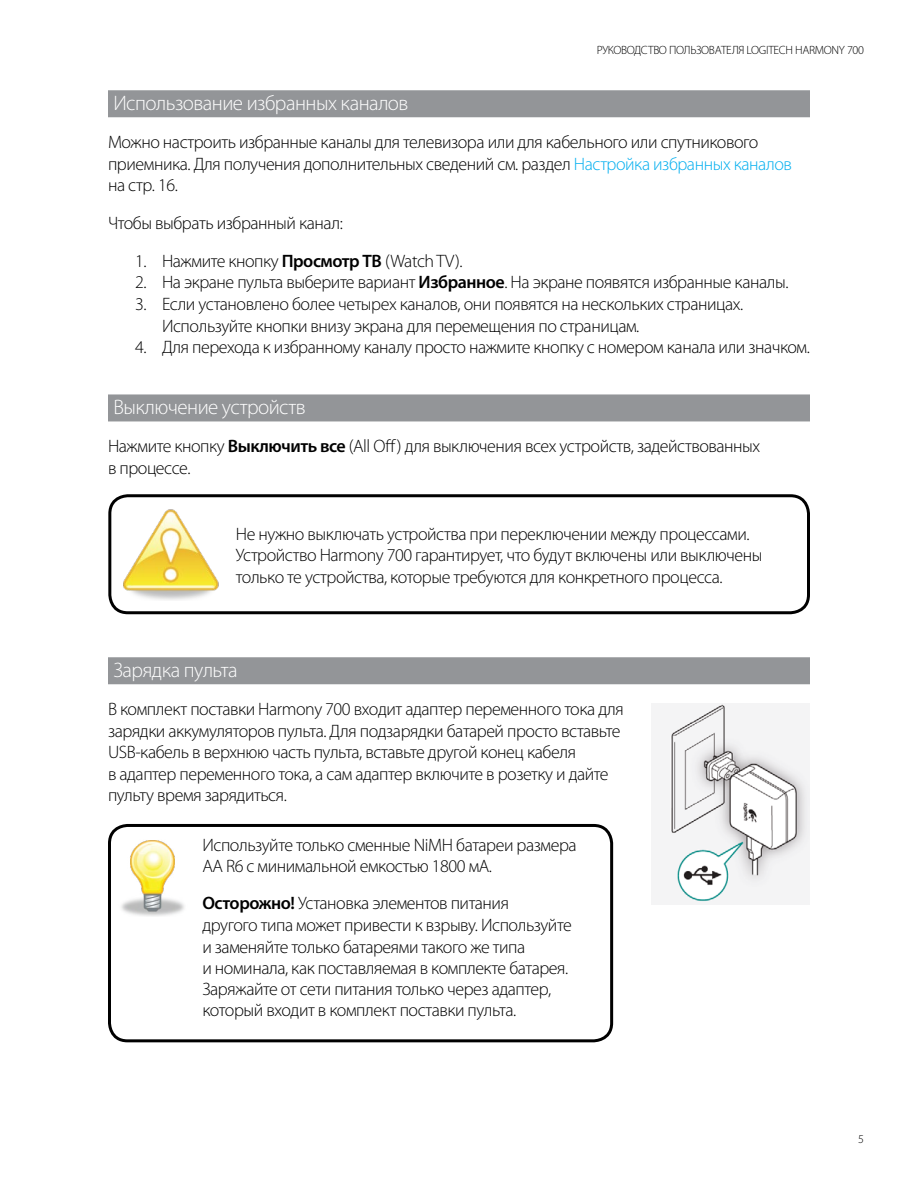
<style>
.page{position:relative;width:918px;height:1188px;background:#fff}
.page>*{position:absolute;margin:0;border:0;box-sizing:border-box;transform-origin:0 0}
.t1{font:300 21px "Myriad Pro";letter-spacing:-.025em;color:#fff}
.t2{font:300 18px/21.6px "Myriad Pro";letter-spacing:-.025em;color:#000}
.t3{font:300 12px "Myriad Pro";letter-spacing:-.025em;color:#000}
.s1{color:#00aeef}
.s2{font-weight:600}
</style>
<div class="page">
<div style="left:108px;top:90px;width:702px;height:27px;background:#939598"></div>
<div style="left:108px;top:394px;width:702px;height:27px;background:#939598"></div>
<div style="left:108px;top:657px;width:702px;height:27px;background:#939598"></div>
<svg style="left:108px;top:90px;width:653px;height:28px"></svg>
<div style="left:108px;top:494px;width:702px;height:120px;border:3px solid #000;border-radius:18px"></div>
<img style="left:123px;top:509px;width:96px;height:91px">
<img style="left:651px;top:704px;width:159px;height:200px">
<div style="left:108px;top:824px;width:505px;height:218px;border:3px solid #000;border-radius:18px"></div>
<img style="left:121px;top:840px;width:63px;height:76px">
<p class="t3" style="left:597px;top:43px;width:269px">РУКОВОДСТВО ПОЛЬЗОВАТЕЛЯ LOGITECH HARMONY 700</p>
<p class="t1" style="left:113px;top:91px;width:297px">Использование избранных каналов</p>
<p class="t2" style="left:108px;top:131px;width:685px">Можно настроить избранные каналы для телевизора или для кабельного или спутникового приемника. Для получения дополнительных сведений см. раздел <span class="s1">Настройка избранных каналов </span>на стр. 16.</p>
<p class="t2" style="left:108px;top:212px;width:236px">Чтобы выбрать избранный канал:</p>
<p class="t2" style="left:135px;top:250px;width:329px">1. Нажмите кнопку <span class="s2">Просмотр ТВ</span> (Watch TV).</p>
<p class="t2" style="left:135px;top:271px;width:655px">2. На экране пульта выберите вариант <span class="s2">Избранное</span>. На экране появятся избранные каналы.</p>
<p class="t2" style="left:162px;top:293px;width:583px;text-indent:-27px">3. Если установлено более четырех каналов, они появятся на нескольких страницах.<br>Используйте кнопки внизу экрана для перемещения по страницам.</p>
<p class="t2" style="left:135px;top:336px;width:676px">4. Для перехода к избранному каналу просто нажмите кнопку с номером канала или значком.</p>
<p class="t1" style="left:113px;top:395px;width:194px">Выключение устройств</p>
<p class="t2" style="left:108px;top:435px;width:654px">Нажмите кнопку <span class="s2">Выключить все</span> (All Off) для выключения всех устройств, задействованных в процессе.</p>
<p class="t2" style="left:236px;top:523px;width:528px">Не нужно выключать устройства при переключении между процессами.<br>Устройство Harmony 700 гарантирует, что будут включены или выключены только те устройства, которые требуются для конкретного процесса.</p>
<p class="t1" style="left:113px;top:658px;width:126px">Зарядка пульта</p>
<p class="t2" style="left:108px;top:698px;width:517px">В комплект поставки Harmony 700 входит адаптер переменного тока для зарядки аккумуляторов пульта. Для подзарядки батарей просто вставьте USB-кабель в верхнюю часть пульта, вставьте другой конец кабеля<br>в адаптер переменного тока, а сам адаптер включите в розетку и дайте пульту время зарядиться.</p>
<p class="t2" style="left:202px;top:835px;width:376px;line-height:21px">Используйте только сменные NiMH батареи размера<br>AA R6 с минимальной емкостью 1800 мА.</p>
<p class="t2" style="left:202px;top:893px;width:371px"><span class="s2">Осторожно!</span> Установка элементов питания<br>другого типа может привести к взрыву. Используйте и заменяйте только батареями такого же типа<br>и номинала, как поставляемая в комплекте батарея.<br>Заряжайте от сети питания только через адаптер, который входит в комплект поставки пульта.</p>
<p class="t3" style="left:858px;top:1132px;width:7px">5</p>
</div>
